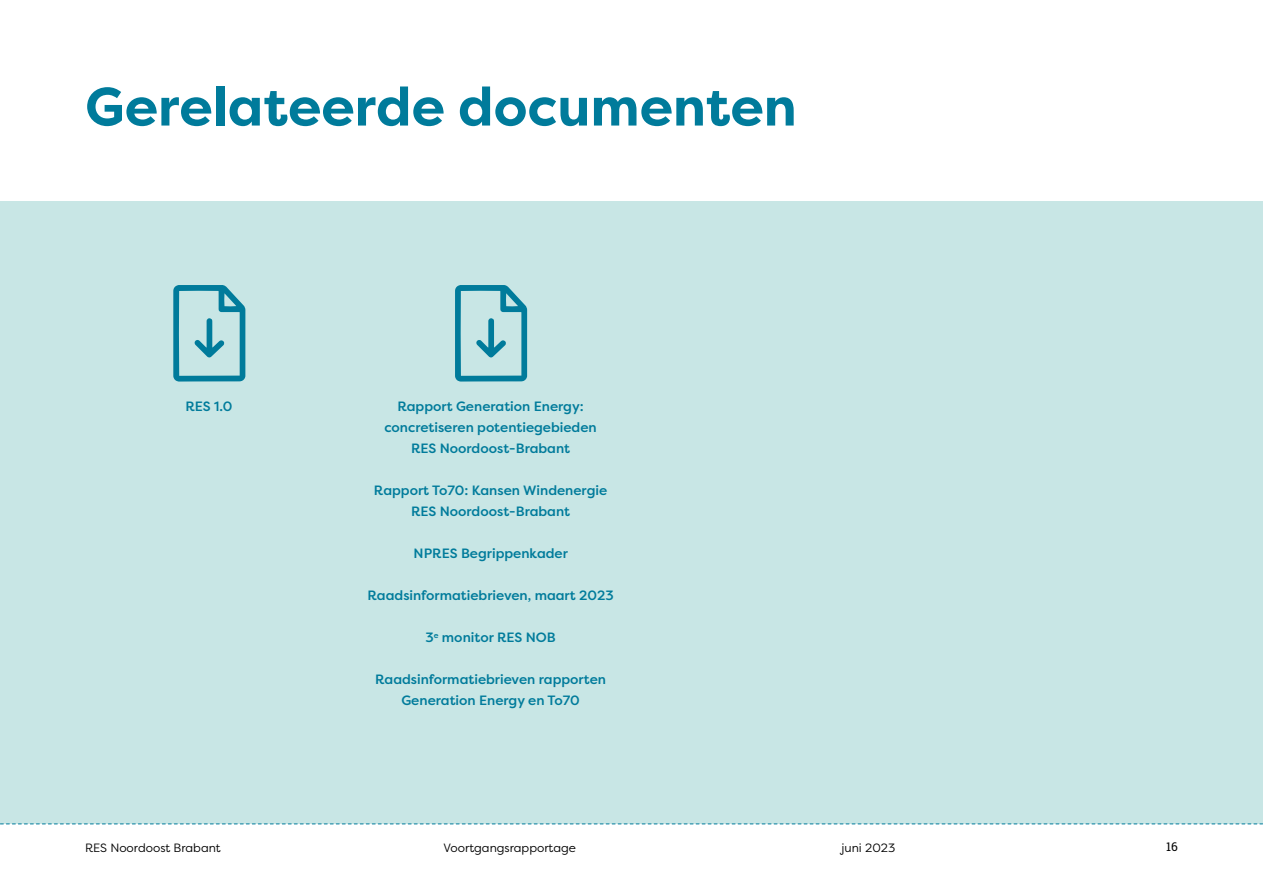
<style>
.page{position:relative;width:1263px;height:893px;background:#fff}
.page>*{position:absolute;margin:0;border:0;box-sizing:border-box;transform-origin:0 0}
._02_Titel{font:700 54px "Filson Pro";color:#007b9b}
._00_Bodytekst{font:500 13.5px/21px "Filson Pro";color:#007b9b;text-align:center}
.t1{font:12px "Filson Pro";color:#000}
.t2{font:12px "Roboto Slab";color:#000}
</style>
<div class="page">
<div style="left:0;top:201px;width:1263px;height:623px;background:#c8e6e5"></div>
<svg style="left:173px;top:285px;width:72px;height:97px"></svg>
<svg style="left:455px;top:285px;width:72px;height:97px"></svg>
<svg style="left:0;top:823px;width:1262px;height:1px"></svg>
<h1 class="_02_Titel" style="left:85px;top:73px;width:713px">Gerelateerde documenten</h1>
<p class="_00_Bodytekst" style="left:185px;top:396px;width:48px">RES 1.0</p>
<p class="_00_Bodytekst" style="left:384px;top:396px;width:214px">Rapport Generation Energy: concretiseren potentiegebieden<br>RES Noordoost-Brabant</p>
<p class="_00_Bodytekst" style="left:374px;top:480px;width:235px">Rapport To70: Kansen Windenergie<br>RES Noordoost-Brabant</p>
<p class="_00_Bodytekst" style="left:414px;top:543px;width:156px">NPRES Begrippenkader</p>
<p class="_00_Bodytekst" style="left:368px;top:585px;width:248px">Raadsinformatiebrieven, maart 2023</p>
<p class="_00_Bodytekst" style="left:425px;top:627px;width:132px">3<sup>e</sup> monitor RES NOB</p>
<p class="_00_Bodytekst" style="left:375px;top:669px;width:232px">Raadsinformatiebrieven rapporten<br>Generation Energy en To70</p>
<p class="t1" style="left:85px;top:840px;width:137px">RES Noordoost Brabant</p>
<p class="t1" style="left:444px;top:840px;width:134px">Voortgangsrapportage</p>
<p class="t1" style="left:841px;top:840px;width:56px">juni 2023</p>
<p class="t2" style="left:1166px;top:838px;width:13px">16</p>
</div>
